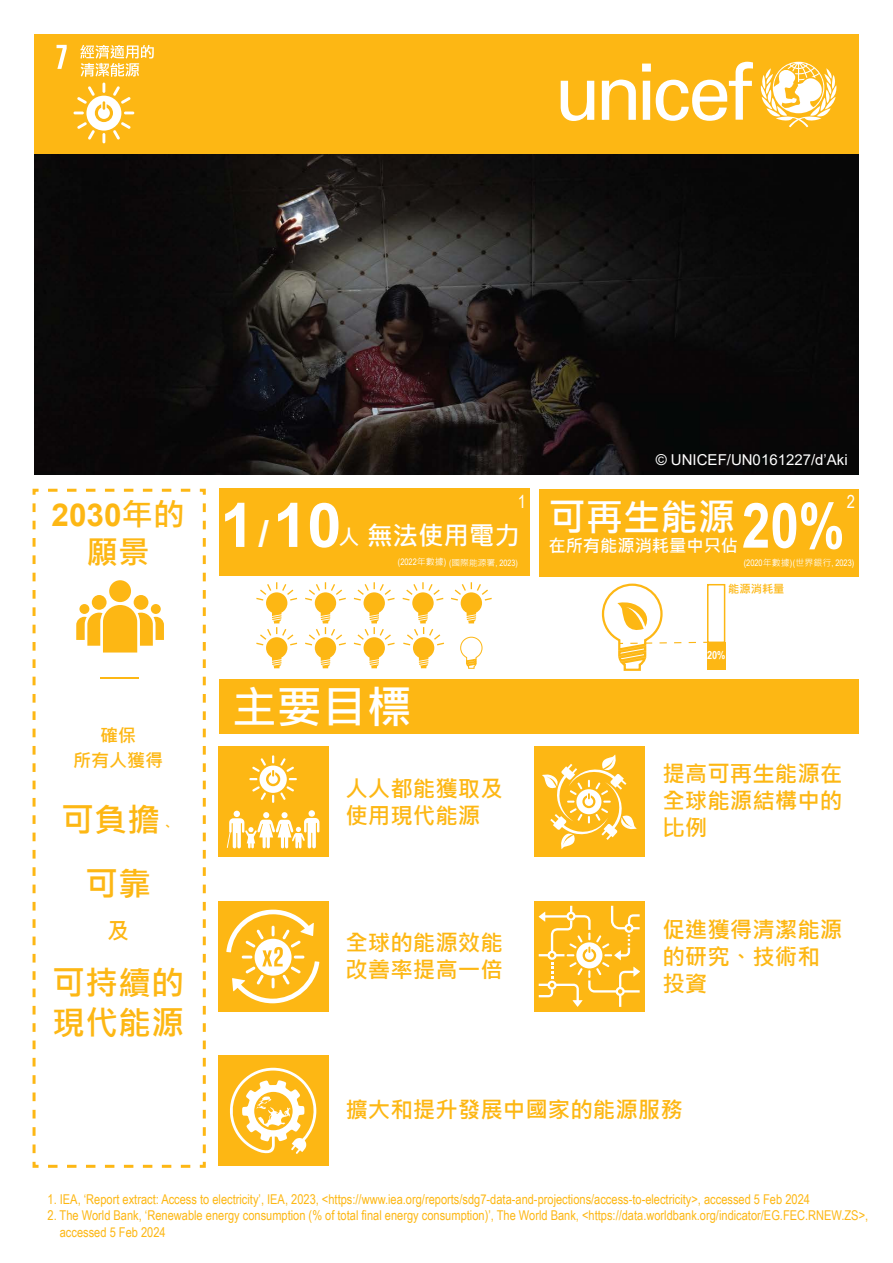
<style>
.page{position:relative;width:893px;height:1263px;background:#fff}
.page>*{position:absolute;margin:0;border:0;box-sizing:border-box;transform-origin:0 0}
.t1{font:700 62.55px "Arial Narrow";color:#fff}
.t2{font:700 61.5px "Arial";color:#fff}
.t3{font:700 45px "Microsoft Jheng Hei";color:#fff}
.t4{font:700 37.35px "Microsoft Jheng Hei";color:#fff}
.t5{font:700 33px/64.5px "Microsoft Jheng Hei";color:#fdb714;text-align:center}
.t6{font:700 31.5px "Arial";color:#fdb714}
.t7{font:700 31.5px "Microsoft Jheng Hei";color:#fdb714}
.t8{font:700 25.5px "Microsoft Jheng Hei";color:#fff}
.t9{font:700 22.5px/27px "Microsoft Jheng Hei";color:#fdb714}
.t10{font:700 22.05px "Microsoft Jheng Hei";color:#fdb714}
.t11{font:700 18px/25.2px "Microsoft Jheng Hei";color:#fdb714;text-align:center}
.t12{font:18px "Arial Narrow";color:#fff}
.t13{font:700 17.25px "Microsoft Jheng Hei";color:#fff}
.t14{font:15px "Arial";color:#fff}
.t15{font:13.5px/16.2px "Arial Narrow";color:#fdb714}
.t16{font:700 11.25px "Microsoft Jheng Hei";color:#fdb714}
.t17{font:700 11.25px "Arial Narrow";color:#fff}
.t18{font:9px "Arial Narrow";color:#fff}
.t19{font:8.85px "Arial Narrow";color:#fff}
.s1{font-family:"Microsoft Jheng Hei"}
.s2{font-size:15px}
.s3{font-size:37.5px}
.s4{font-size:21px}
.s5{font-size:9px}
.s6{font-family:"Microsoft Jheng Hei";font-size:9px}
</style>
<div class="page">
<img style="left:34px;top:154px;width:825px;height:321px">
<div style="left:34px;top:35px;width:825px;height:119px;background:#fdb714"></div>
<div style="left:219px;top:680px;width:640px;height:54px;background:#fdb714"></div>
<div style="left:219px;top:489px;width:310px;height:87px;background:#fdb714"></div>
<div style="left:540px;top:489px;width:319px;height:87px;background:#fdb714"></div>
<svg style="left:32px;top:488px;width:174px;height:680px"></svg>
<svg style="left:57px;top:45px;width:10px;height:24px"></svg>
<svg style="left:74px;top:83px;width:60px;height:60px"></svg>
<div style="left:218px;top:746px;width:110px;height:111px;background:#fdb714"></div>
<svg style="left:249px;top:755px;width:48px;height:48px"></svg>
<svg style="left:227px;top:811px;width:92px;height:37px"></svg>
<div style="left:534px;top:746px;width:111px;height:111px;background:#fdb714"></div>
<svg style="left:542px;top:754px;width:95px;height:95px"></svg>
<div style="left:218px;top:1055px;width:110px;height:111px;background:#fdb714"></div>
<svg style="left:230px;top:1068px;width:87px;height:86px"></svg>
<div style="left:218px;top:901px;width:110px;height:111px;background:#fdb714"></div>
<svg style="left:226px;top:910px;width:93px;height:93px"></svg>
<div style="left:534px;top:901px;width:111px;height:111px;background:#fdb714"></div>
<svg style="left:539px;top:906px;width:101px;height:101px"></svg>
<svg style="left:601px;top:583px;width:106px;height:88px"></svg>
<div style="left:707px;top:642px;width:18px;height:28px;background:#fdb714"></div>
<div style="left:707px;top:584px;width:18px;height:59px;border:2px solid #fdb714"></div>
<svg style="left:256px;top:582px;width:41px;height:86px"></svg>
<svg style="left:305px;top:582px;width:41px;height:86px"></svg>
<svg style="left:354px;top:582px;width:41px;height:86px"></svg>
<svg style="left:460px;top:636px;width:23px;height:33px"></svg>
<svg style="left:403px;top:582px;width:41px;height:86px"></svg>
<svg style="left:451px;top:582px;width:41px;height:41px"></svg>
<svg style="left:80px;top:45px;width:74px;height:32px"></svg>
<svg style="left:761px;top:62px;width:76px;height:65px"></svg>
<svg style="left:561px;top:81px;width:33px;height:40px"></svg>
<svg style="left:602px;top:80px;width:34px;height:40px"></svg>
<svg style="left:642px;top:62px;width:111px;height:59px"></svg>
<h3 class="t6" style="left:52px;top:493px;width:135px">2030<span class="s1">年的</span></h3>
<h3 class="t7" style="left:87px;top:533px;width:64px">願景</h3>
<h3 class="t11" style="left:73px;top:722px;width:91px">確保<br>所有人獲得</h3>
<h3 class="t5" style="left:61px;top:787px;width:115px">可負擔<span class="s2">、</span>可靠</h3>
<h3 class="t10" style="left:107px;top:917px;width:24px">及</h3>
<h3 class="t5" style="left:52px;top:963px;width:134px;line-height:39.6px;text-align:left">可持續的現代能源</h3>
<p class="t14" style="left:656px;top:449px;width:193px">© UNICEF/UN0161227/d’Aki</p>
<h1 class="t1" style="left:742px;top:478px;width:104px">20%</h1>
<p class="t18" style="left:744px;top:556px;width:112px">(2020<span class="s1">年數據</span>)(<span class="s1">世界銀行</span>, 2023)</p>
<h3 class="t12" style="left:518px;top:489px;width:10px">1</h3>
<h3 class="t12" style="left:847px;top:489px;width:10px">2</h3>
<h3 class="t4" style="left:548px;top:494px;width:188px">可再生能源</h3>
<p class="t13" style="left:548px;top:535px;width:191px">在所有能源消耗量中只佔</p>
<h2 class="t2" style="left:220px;top:482px;width:123px">1<span class="s3">/</span>10</h2>
<h3 class="t8" style="left:338px;top:520px;width:183px"><span class="s4">人</span>無法使用電力</h3>
<p class="t19" style="left:398px;top:556px;width:121px"><span class="s5">(2022</span><span class="s6">年數據</span><span class="s5">)</span> (<span class="s1">國際能源署</span>, 2023)</p>
<p class="t16" style="left:728px;top:582px;width:58px">能源消耗量</p>
<h3 class="t3" style="left:232px;top:680px;width:181px">主要目標</h3>
<h3 class="t9" style="left:345px;top:775px;width:159px">人人都能獲取及使用現代能源</h3>
<h3 class="t9" style="left:345px;top:929px;width:159px">全球的能源效能改善率提高一倍</h3>
<p class="t17" style="left:707px;top:646px;width:20px">20%</p>
<h3 class="t9" style="left:662px;top:760px;width:181px;text-align:justify">提高可再生能源在全球能源結構中的比例</h3>
<h3 class="t9" style="left:662px;top:916px;width:182px">促進獲得清潔能源的研究、技術和投資</h3>
<h3 class="t9" style="left:345px;top:1096px;width:339px">擴大和提升發展中國家的能源服務</h3>
<p class="t15" style="left:48px;top:1191px;width:764px">1. IEA, ‘Report extract: Access to electricity’, IEA, 2023, &lt;https://www.iea.org/reports/sdg7-data-and-projections/access-to-electricity&gt;, accessed 5 Feb 2024</p>
<p class="t15" style="left:60px;top:1207px;width:810px;text-indent:-12px">2. The World Bank, ‘Renewable energy consumption (% of total final energy consumption)’, The World Bank, &lt;https://data.worldbank.org/indicator/EG.FEC.RNEW.ZS&gt;, accessed 5 Feb 2024</p>
</div>
